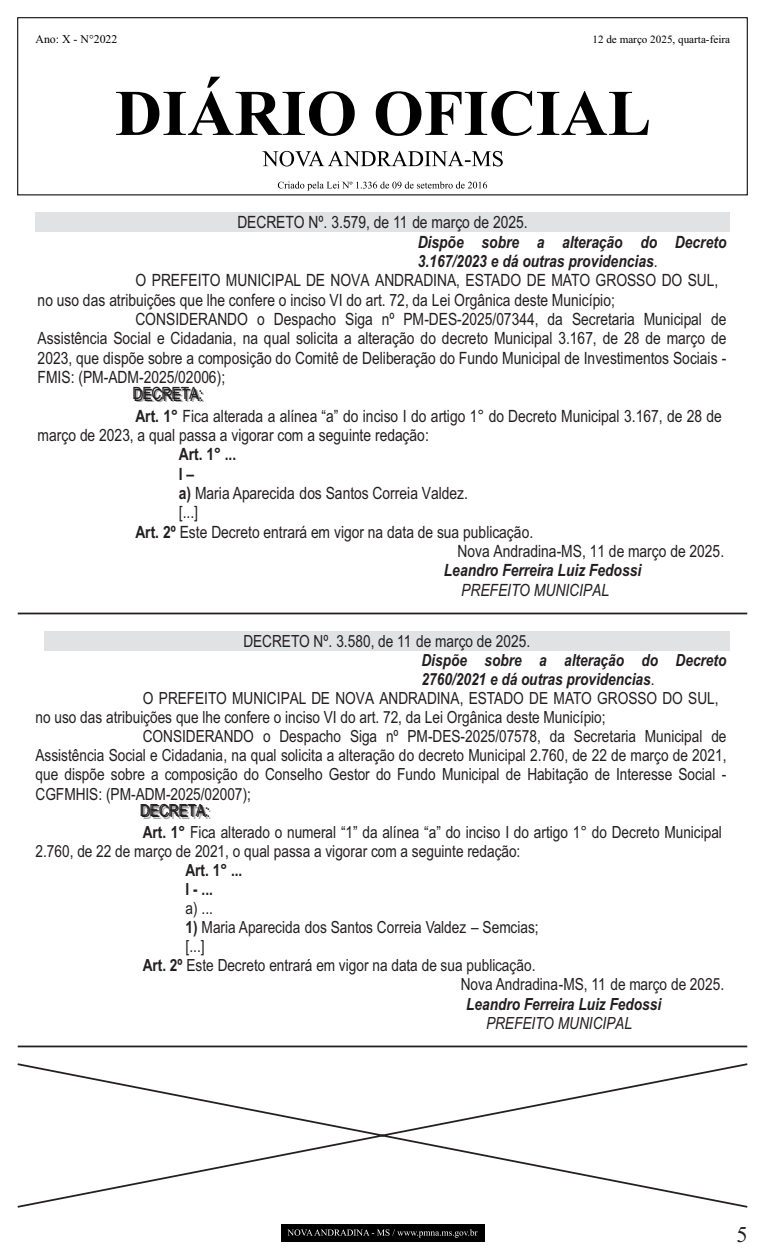
<style>
.page{position:relative;width:765px;height:1260px;background:#fff}
.page>*{position:absolute;margin:0;border:0;box-sizing:border-box;transform-origin:0 0}
.t1{font:22.5px "Times New Roman";color:#231f20}
.t2{font:16.88px/22.2px "Arial Narrow";color:#231f20}
.t3{font:italic 700 16.88px "Arial Narrow";color:#231f20}
.t4{font:italic 16.88px "Arial Narrow";color:#231f20}
.t5{font:700 16.88px "Arial Narrow";color:#231f20}
.t6{font:16.75px/22px "Arial Narrow";color:#231f20}
.t7{font:italic 700 16.75px "Arial Narrow";color:#231f20}
.t8{font:italic 16.75px "Arial Narrow";color:#231f20}
.t9{font:700 16.75px/19.2px "Arial Narrow";color:#231f20}
.t10{font:11.88px "Times New Roman";color:#000}
.t11{font:11.12px "Times New Roman";color:#000}
.s1{font-weight:400;font-style:normal}
.s2{color:#a8a9ad}
.s3{font-weight:700}
</style>
<div class="page">
<div style="left:281px;top:1225px;width:203px;height:17px;background:#000"></div>
<svg style="left:287px;top:1229px;width:191px;height:9px"></svg>
<div style="left:17px;top:17px;width:731px;height:178px;border:1px solid #000"></div>
<svg style="left:116px;top:77px;width:533px;height:59px"></svg>
<svg style="left:262px;top:151px;width:241px;height:15px"></svg>
<svg style="left:278px;top:181px;width:209px;height:10px"></svg>
<div style="left:35px;top:213px;width:695px;height:19px;background:#e1e2e4"></div>
<hr style="left:18px;top:613px;width:729px;height:1px;background:#231f20">
<div style="left:44px;top:631px;width:686px;height:19px;background:#e1e2e4"></div>
<hr style="left:18px;top:1046px;width:729px;height:1px;background:#231f20">
<svg style="left:17px;top:1063px;width:731px;height:145px"></svg>
<p class="t10" style="left:35px;top:35px;width:84px">Ano: X - N°2022</p>
<p class="t11" style="left:593px;top:35px;width:139px">12 de março 2025, quarta-feira</p>
<p class="t2" style="left:237px;top:213px;width:292px">DECRETO Nº. 3.579, de 11 de março de 2025.</p>
<p class="t3" style="left:418px;top:235px;width:310px">Dispõe sobre a alteração do Decreto</p>
<p class="t3" style="left:418px;top:255px;width:241px">3.167/2023 e dá outras providencias<span class="s1">.</span></p>
<p class="t2" style="left:135px;top:271px;width:584px">O PREFEITO MUNICIPAL DE NOVA ANDRADINA, ESTADO DE MATO GROSSO DO SUL,</p>
<p class="t2" style="left:38px;top:290px;width:579px">no uso das atribuições que lhe confere o inciso VI do art. 72, da Lei Orgânica deste Município;</p>
<p class="t2" style="left:135px;top:309px;width:592px">CONSIDERANDO o Despacho Siga nº PM-DES-2025/07344, da Secretaria Municipal de</p>
<p class="t2" style="left:38px;top:329px;width:690px">Assistência Social e Cidadania, na qual solicita a alteração do decreto Municipal 3.167, de 28 de março de</p>
<p class="t2" style="left:38px;top:348px;width:690px">2023, que dispõe sobre a composição do Comitê de Deliberação do Fundo Municipal de Investimentos Sociais -</p>
<p class="t2" style="left:38px;top:368px;width:189px">FMIS: (PM-ADM-2025/02006);</p>
<p class="t2" style="left:132px;top:384px;width:591px">D<span class="s2">D</span>E<span class="s2">E</span>C<span class="s2">C</span>R<span class="s2">R</span>E<span class="s2">E</span>T<span class="s2">T</span>A<span class="s2">A</span>::<br><span class="s3">Art. 1°</span> Fica alterada a alínea “a” do inciso I do artigo 1° do Decreto Municipal 3.167, de 28 de</p>
<p class="t2" style="left:38px;top:425px;width:393px">março de 2023, a qual passa a vigorar com a seguinte redação:</p>
<p class="t5" style="left:179px;top:448px;width:59px">Art. 1° ...</p>
<p class="t5" style="left:179px;top:467px;width:17px">I –</p>
<p class="t2" style="left:179px;top:484px;width:291px"><span class="s3">a)</span> Maria Aparecida dos Santos Correia Valdez.</p>
<p class="t2" style="left:179px;top:503px;width:21px">[...]</p>
<p class="t2" style="left:135px;top:522px;width:399px"><span class="s3">Art. 2º</span> Este Decreto entrará em vigor na data de sua publicação.</p>
<p class="t2" style="left:457px;top:542px;width:268px">Nova Andradina-MS, 11 de março de 2025.</p>
<p class="t3" style="left:444px;top:564px;width:199px">Leandro Ferreira Luiz Fedossi</p>
<p class="t4" style="left:461px;top:583px;width:149px">PREFEITO MUNICIPAL</p>
<p class="t6" style="left:243px;top:631px;width:288px">DECRETO Nº. 3.580, de 11 de março de 2025.</p>
<p class="t7" style="left:422px;top:654px;width:306px">Dispõe sobre a alteração do Decreto</p>
<p class="t7" style="left:422px;top:673px;width:235px">2760/2021 e dá outras providencias<span class="s1">.</span></p>
<p class="t6" style="left:143px;top:689px;width:577px">O PREFEITO MUNICIPAL DE NOVA ANDRADINA, ESTADO DE MATO GROSSO DO SUL,</p>
<p class="t6" style="left:35px;top:708px;width:572px">no uso das atribuições que lhe confere o inciso VI do art. 72, da Lei Orgânica deste Município;</p>
<p class="t6" style="left:143px;top:727px;width:585px">CONSIDERANDO o Despacho Siga nº PM-DES-2025/07578, da Secretaria Municipal de</p>
<p class="t6" style="left:35px;top:746px;width:693px">Assistência Social e Cidadania, na qual solicita a alteração do decreto Municipal 2.760, de 22 de março de 2021,</p>
<p class="t6" style="left:35px;top:765px;width:692px">que dispõe sobre a composição do Conselho Gestor do Fundo Municipal de Habitação de Interesse Social -</p>
<p class="t6" style="left:35px;top:784px;width:217px">CGFMHIS: (PM-ADM-2025/02007);</p>
<p class="t6" style="left:140px;top:800px;width:583px">D<span class="s2">D</span>E<span class="s2">E</span>C<span class="s2">C</span>R<span class="s2">R</span>E<span class="s2">E</span>T<span class="s2">T</span>A<span class="s2">A</span>::<br><span class="s3">Art. 1°</span> Fica alterado o numeral “1” da alínea “a” do inciso I do artigo 1° do Decreto Municipal</p>
<p class="t6" style="left:35px;top:841px;width:486px">2.760, de 22 de março de 2021, o qual passa a vigorar com a seguinte redação:</p>
<p class="t9" style="left:186px;top:862px;width:58px">Art. 1° ...<br>I - ...</p>
<p class="t6" style="left:186px;top:899px;width:29px">a) ...</p>
<p class="t6" style="left:186px;top:918px;width:355px"><span class="s3">1)</span> Maria Aparecida dos Santos Correia Valdez – Semcias;</p>
<p class="t6" style="left:186px;top:937px;width:21px">[...]</p>
<p class="t6" style="left:143px;top:956px;width:395px"><span class="s3">Art. 2º</span> Este Decreto entrará em vigor na data de sua publicação.</p>
<p class="t6" style="left:461px;top:975px;width:265px">Nova Andradina-MS, 11 de março de 2025.</p>
<p class="t7" style="left:466px;top:997px;width:196px">Leandro Ferreira Luiz Fedossi</p>
<p class="t8" style="left:486px;top:1017px;width:148px">PREFEITO MUNICIPAL</p>
<h1 class="t1" style="left:736px;top:1226px;width:13px">5</h1>
</div>
